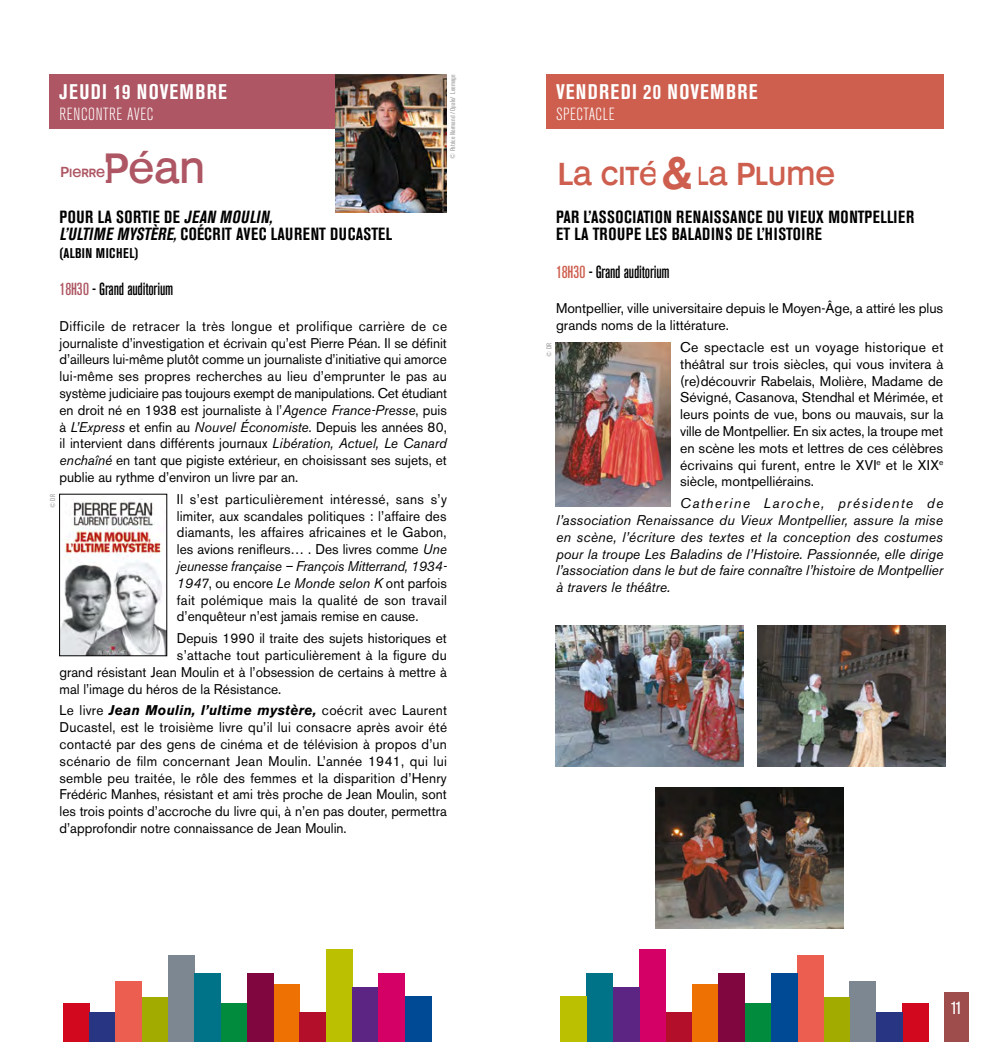
<style>
.page{position:relative;width:993px;height:1042px;background:#fff}
.page>*{position:absolute;margin:0;border:0;box-sizing:border-box;transform-origin:0 0}
.t1{font:49.35px "Mono Alphabet";color:#ce5f4f}
.t2{font:42px "Mono Alphabet";color:#ae5663}
.t3{font:31.5px "Mono Alphabet";color:#ce5f4f}
.t4{font:700 condensed 21px "Akzidenz Grotesk BE";letter-spacing:.06em;color:#fff}
.t5{font:700 condensed 17.5px/17.5px "Akzidenz Grotesk BE";letter-spacing:.035em;color:#000}
.t6{font:500 condensed 17.5px "Akzidenz Grotesk BE";letter-spacing:-.01em;color:#000}
.t7{font:300 condensed 17.5px "Akzidenz Grotesk BE";letter-spacing:.025em;color:#fff}
.t8{font:condensed 17.5px "Akzidenz Grotesk BE";color:#fff}
.t9{font:14.35px "Mono Alphabet";color:#ae5663}
.t10{font:14px/16.8px "Akzidenz Grotesk BE";color:#000;text-align:justify}
.t11{font:italic 14px/16.8px "Akzidenz Grotesk BE";letter-spacing:-.005em;color:#000;text-align:justify}
.t12{font:700 condensed 14px "Akzidenz Grotesk BE";letter-spacing:.035em;color:#000}
.t13{font:condensed 7px "Akzidenz Grotesk BE";color:#9d9d9c}
.s1{font-style:italic}
.s2{font-size:17.32px;color:#ae5663}
.s3{font-weight:700;font-style:italic}
.s4{color:#fff}
.s5{font-size:17.32px;color:#ce5f4f}
</style>
<div class="page">
<div style="left:273px;top:984px;width:27px;height:58px;background:#ee7203"></div>
<div style="left:63px;top:1004px;width:26px;height:38px;background:#d2091e"></div>
<div style="left:300px;top:1012px;width:26px;height:30px;background:#b30e2a"></div>
<div style="left:89px;top:1012px;width:26px;height:30px;background:#283583"></div>
<div style="left:326px;top:949px;width:26px;height:93px;background:#bbc000"></div>
<div style="left:115px;top:981px;width:27px;height:61px;background:#eb5e50"></div>
<div style="left:352px;top:988px;width:26px;height:54px;background:#5c2483"></div>
<div style="left:142px;top:998px;width:26px;height:44px;background:#a2ac00"></div>
<div style="left:378px;top:973px;width:27px;height:69px;background:#d40065"></div>
<div style="left:405px;top:996px;width:26px;height:46px;background:#004994"></div>
<div style="left:168px;top:955px;width:26px;height:87px;background:#7d8791"></div>
<div style="left:218px;top:1004px;width:29px;height:38px;background:#008c3c"></div>
<div style="left:247px;top:973px;width:26px;height:69px;background:#800640"></div>
<div style="left:194px;top:973px;width:27px;height:69px;background:#007388"></div>
<div style="left:943px;top:992px;width:25px;height:50px;background:#9e4c4c"></div>
<div style="left:691px;top:984px;width:27px;height:58px;background:#ee7203"></div>
<div style="left:902px;top:1004px;width:26px;height:38px;background:#d2091e"></div>
<div style="left:665px;top:1012px;width:26px;height:30px;background:#b30e2a"></div>
<div style="left:875px;top:1012px;width:27px;height:30px;background:#283583"></div>
<div style="left:639px;top:949px;width:26px;height:93px;background:#d40065"></div>
<div style="left:849px;top:981px;width:26px;height:61px;background:#7d8791"></div>
<div style="left:612px;top:988px;width:27px;height:54px;background:#5c2483"></div>
<div style="left:823px;top:998px;width:26px;height:44px;background:#a2ac00"></div>
<div style="left:586px;top:973px;width:26px;height:69px;background:#007388"></div>
<div style="left:560px;top:996px;width:26px;height:46px;background:#bbc000"></div>
<div style="left:796px;top:955px;width:27px;height:87px;background:#eb5e50"></div>
<div style="left:770px;top:973px;width:26px;height:69px;background:#004994"></div>
<div style="left:744px;top:1004px;width:26px;height:38px;background:#008c3c"></div>
<div style="left:718px;top:973px;width:26px;height:69px;background:#800640"></div>
<div style="left:546px;top:74px;width:397px;height:55px;background:#ce5f4f"></div>
<img style="left:555px;top:343px;width:115px;height:163px">
<img style="left:555px;top:625px;width:188px;height:141px">
<img style="left:757px;top:625px;width:188px;height:141px">
<img style="left:655px;top:787px;width:188px;height:141px">
<div style="left:50px;top:74px;width:396px;height:55px;background:#ae5663"></div>
<img style="left:335px;top:74px;width:111px;height:138px">
<img style="left:61px;top:499px;width:104px;height:155px">
<div style="left:59px;top:494px;width:108px;height:162px;border:1px solid #000"></div>
<h3 class="t4" style="left:60px;top:80px;width:169px">JEUDI 19 NOVEMBRE</h3>
<p class="t7" style="left:60px;top:105px;width:95px">RENCONTRE AVEC</p>
<h2 class="t2" style="left:104px;top:144px;width:103px">Péan</h2>
<p class="t9" style="left:60px;top:164px;width:46px">Pierre</p>
<p class="t5" style="left:60px;top:208px;width:334px">POUR LA SORTIE DE <span class="s1">JEAN MOULIN,<br>L’ULTIME MYSTÈRE,</span>COÉCRIT AVEC LAURENT DUCASTEL</p>
<p class="t12" style="left:60px;top:245px;width:80px">(ALBIN MICHEL)</p>
<p class="t6" style="left:60px;top:280px;width:115px"><span class="s2">18H30</span> - Grand auditorium</p>
<p class="t13" style="left:448px;top:159px;width:86px;rotate:-90deg">© Patrice Normand / Opale/ Leemage</p>
<p class="t10" style="left:60px;top:317px;width:389px">Difficile de retracer la très longue et prolifique carrière de ce journaliste d’investigation et écrivain qu’est Pierre Péan. Il se définit d’ailleurs lui-même plutôt comme un journaliste d’initiative qui amorce lui-même ses propres recherches au lieu d’emprunter le pas au système judiciaire pas toujours exempt de manipulations. Cet étudiant en droit né en 1938 est journaliste à l’<span class="s1">Agence France-Presse</span>, puis à <span class="s1">L’Express</span> et enfin au <span class="s1">Nouvel Économiste.</span> Depuis les années 80, il intervient dans différents journaux <span class="s1">Libération, Actuel, Le Canard enchaîné</span> en tant que pigiste extérieur, en choisissant ses sujets, et publie au rythme d’environ un livre par an.</p>
<p class="t10" style="left:177px;top:490px;width:271px">Il s’est particulièrement intéressé, sans s’y limiter, aux scandales politiques : l’affaire des diamants, les affaires africaines et le Gabon, les avions renifleurs… . Des livres comme <span class="s1">Une jeunesse française – François Mitterrand, 1934- 1947</span>, ou encore <span class="s1">Le Monde selon K</span> ont parfois fait polémique mais la qualité de son travail d’enquêteur n’est jamais remise en cause.</p>
<p class="t10" style="left:177px;top:630px;width:271px">Depuis 1990 il traite des sujets historiques et</p>
<p class="t10" style="left:177px;top:647px;width:271px">s’attache tout particulièrement à la figure du</p>
<p class="t10" style="left:60px;top:663px;width:388px">grand résistant Jean Moulin et à l’obsession de certains à mettre à</p>
<p class="t10" style="left:60px;top:680px;width:223px">mal l’image du héros de la Résistance.</p>
<p class="t10" style="left:60px;top:702px;width:389px">Le livre <span class="s3">Jean Moulin, l’ultime mystère,</span> coécrit avec Laurent Ducastel, est le troisième livre qu’il lui consacre après avoir été contacté par des gens de cinéma et de télévision à propos d’un scénario de film concernant Jean Moulin. L’année 1941, qui lui semble peu traitée, le rôle des femmes et la disparition d’Henry Frédéric Manhes, résistant et ami très proche de Jean Moulin, sont les trois points d’accroche du livre qui, à n’en pas douter, permettra d’approfondir notre connaissance de Jean Moulin.</p>
<p class="t13" style="left:49px;top:508px;width:15px;rotate:-90deg">© DR</p>
<h3 class="t4" style="left:556px;top:80px;width:203px">VENDREDI 20 NOVEMBRE</h3>
<p class="t7" style="left:556px;top:105px;width:60px">SPECTACLE</p>
<h1 class="t1" style="left:661px;top:143px;width:32px">&amp;</h1>
<h3 class="t3" style="left:557px;top:156px;width:279px">La cité <span class="s4">e</span> la Plume</h3>
<p class="t5" style="left:556px;top:208px;width:359px">PAR L’ASSOCIATION RENAISSANCE DU VIEUX MONTPELLIER<br>ET LA TROUPE LES BALADINS DE L’HISTOIRE</p>
<p class="t6" style="left:556px;top:262px;width:115px"><span class="s5">18H30</span> - Grand auditorium</p>
<p class="t10" style="left:556px;top:300px;width:388px">Montpellier, ville universitaire depuis le Moyen-Âge, a attiré les plus grands noms de la littérature.</p>
<p class="t10" style="left:680px;top:339px;width:265px">Ce spectacle est un voyage historique et théâtral sur trois siècles, qui vous invitera à (re)découvrir Rabelais, Molière, Madame de Sévigné, Casanova, Stendhal et Mérimée, et leurs points de vue, bons ou mauvais, sur la ville de Montpellier. En six actes, la troupe met en scène les mots et lettres de ces célèbres écrivains qui furent, entre le XVI<sup>e</sup> et le XIX<sup>e </sup>siècle, montpelliérains.</p>
<p class="t11" style="left:556px;top:495px;width:388px;text-indent:124px">Catherine Laroche, présidente de l’association Renaissance du Vieux Montpellier, assure la mise en scène, l’écriture des textes et la conception des costumes pour la troupe Les Baladins de l’Histoire. Passionnée, elle dirige l’association dans le but de faire connaître l’histoire de Montpellier à travers le théâtre.</p>
<p class="t13" style="left:545px;top:357px;width:15px;rotate:-90deg">© DR</p>
<p class="t8" style="left:950px;top:998px;width:13px">11</p>
</div>
